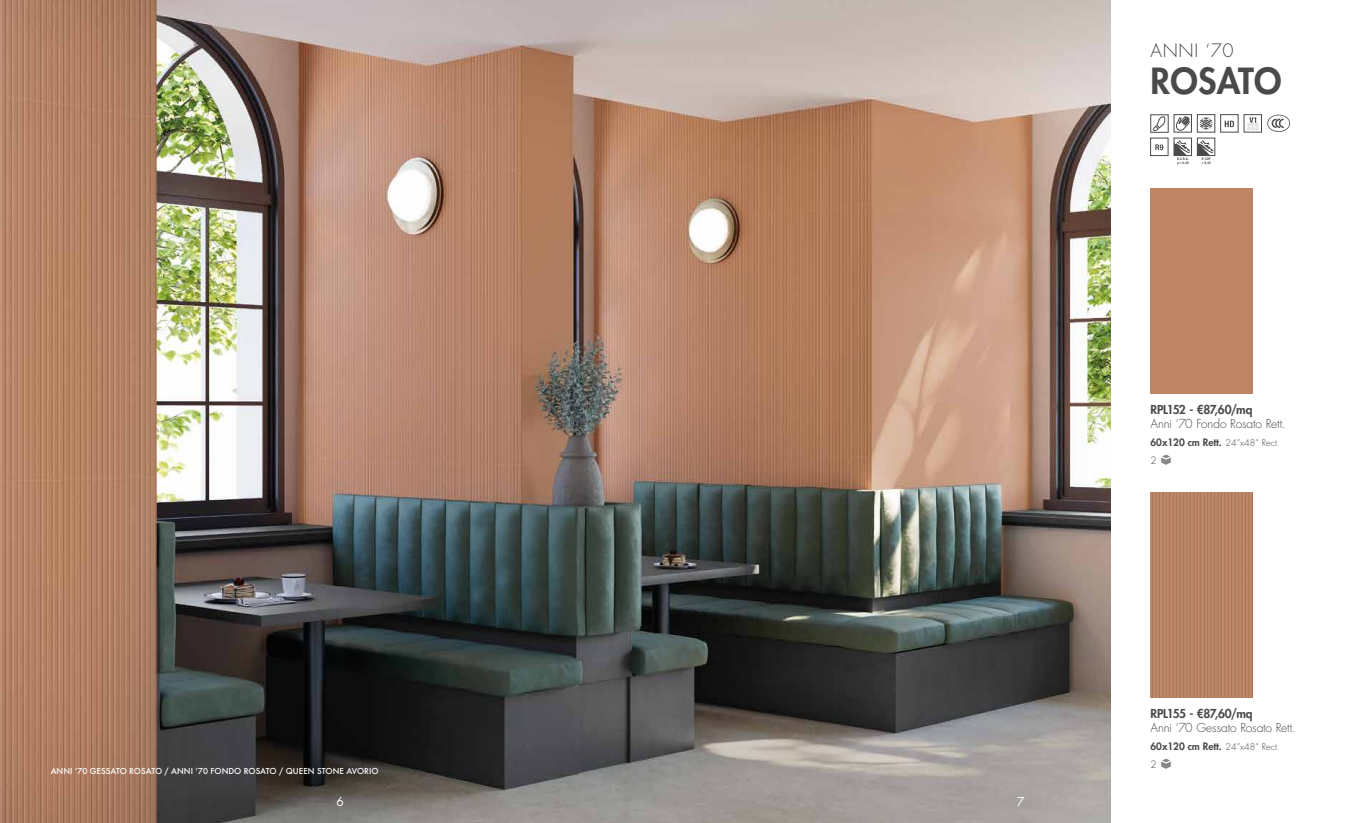
<style>
.page{position:relative;width:1361px;height:823px;background:#fff}
.page>*{position:absolute;margin:0;border:0;box-sizing:border-box;transform-origin:0 0}
.t1{font:800 35px "Futura Std";letter-spacing:.01em;color:#4a4a49}
.t2{font:300 18px "Futura Std";letter-spacing:.04em;color:#4a4a49}
.t3{font:300 12px "Futura Std";letter-spacing:-.015em;color:#4a4a49}
.t4{font:800 12px "Futura Std";letter-spacing:-.03em;color:#4a4a49}
.t5{font:12px "Futura Std";color:#fff}
.t6{font:800 10px/17.4px "Futura Std";color:#4a4a49}
.t7{font:500 8px "Futura";color:#fff}
.s1{font-weight:300;font-size:9px}
.s2{font-weight:300}
</style>
<div class="page">
<img style="left:0;top:0;width:1111px;height:822px">
<div style="left:1150px;top:189px;width:102px;height:204px;background:#bd8564"></div>
<img style="left:1150px;top:492px;width:102px;height:205px">
<svg style="left:1161px;top:454px;width:10px;height:11px"></svg>
<svg style="left:1161px;top:758px;width:10px;height:11px"></svg>
<div style="left:1150px;top:115px;width:18px;height:17px;border:1px solid #4a4a49"></div>
<svg style="left:1152px;top:116px;width:13px;height:16px"></svg>
<div style="left:1174px;top:114px;width:17px;height:18px;border:1px solid #4a4a49"></div>
<svg style="left:1175px;top:116px;width:14px;height:15px"></svg>
<div style="left:1197px;top:114px;width:18px;height:18px;border:1px solid #4a4a49"></div>
<svg style="left:1199px;top:117px;width:13px;height:13px"></svg>
<svg style="left:1174px;top:138px;width:17px;height:18px"></svg>
<svg style="left:1174px;top:140px;width:16px;height:24px"></svg>
<svg style="left:1197px;top:138px;width:18px;height:18px"></svg>
<svg style="left:1197px;top:140px;width:16px;height:24px"></svg>
<svg style="left:1155px;top:144px;width:8px;height:6px"></svg>
<div style="left:1150px;top:138px;width:18px;height:18px;border:1px solid #4a4a49"></div>
<svg style="left:1224px;top:121px;width:10px;height:6px"></svg>
<div style="left:1220px;top:114px;width:18px;height:18px;border:1px solid #4a4a49"></div>
<svg style="left:1267px;top:114px;width:23px;height:18px"></svg>
<svg style="left:1247px;top:117px;width:11px;height:13px"></svg>
<p class="t7" style="left:51px;top:765px;width:329px">ANNI ‘70 GESSATO ROSATO / ANNI ‘70 FONDO ROSATO / QUEEN STONE AVORIO</p>
<h3 class="t5" style="left:336px;top:793px;width:9px">6</h3>
<h3 class="t5" style="left:1017px;top:793px;width:9px">7</h3>
<h2 class="t2" style="left:1150px;top:40px;width:85px">ANNI ‘70</h2>
<h1 class="t1" style="left:1150px;top:59px;width:133px">ROSATO</h1>
<h3 class="t4" style="left:1150px;top:401px;width:104px">RPL152 - €87,60/mq</h3>
<h3 class="t3" style="left:1150px;top:416px;width:137px">Anni ‘70 Fondo Rosato Rett.</h3>
<p class="t6" style="left:1150px;top:434px;width:131px">60x120 cm Rett. <span class="s1">24”x48” Rect.<br></span><span class="s2">2</span></p>
<h3 class="t4" style="left:1150px;top:705px;width:104px">RPL155 - €87,60/mq</h3>
<h3 class="t3" style="left:1150px;top:720px;width:147px">Anni ‘70 Gessato Rosato Rett.</h3>
<p class="t6" style="left:1150px;top:737px;width:131px">60x120 cm Rett. <span class="s1">24”x48” Rect.<br></span><span class="s2">2</span></p>
</div>
